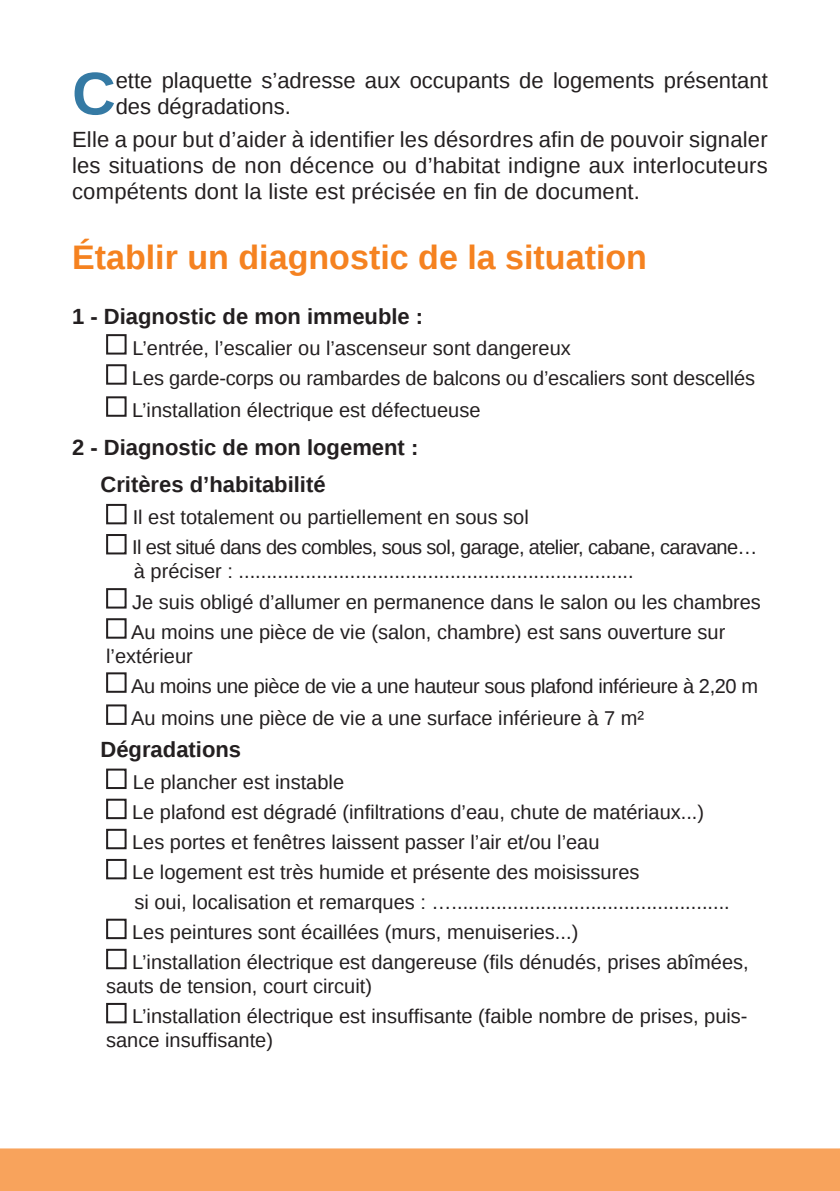
<style>
.page{position:relative;width:840px;height:1191px;background:#fff}
.page>*{position:absolute;margin:0;border:0;box-sizing:border-box;transform-origin:0 0}
.t1{font:700 60.4px "Liberation Sans";color:#357aa4}
.t2{font:700 34px "Liberation Sans";color:#f58220}
.t3{font:22px/26.4px "Liberation Sans";color:#231f20}
.t4{font:700 22px "Liberation Sans";color:#231f20}
.t5{font:20px/24px "Liberation Sans";color:#231f20}
.t6{font:20px/24px "Liberation Sans";letter-spacing:-.03em;color:#231f20}
.t7{font:20px "Liberation Sans";letter-spacing:-.02em;color:#231f20}
</style>
<div class="page">
<div style="left:0;top:1148px;width:839px;height:43px;background:#f8a35c"></div>
<div style="left:106px;top:334px;width:20px;height:20px;border:2px solid #231f20"></div>
<div style="left:106px;top:364px;width:20px;height:21px;border:2px solid #231f20"></div>
<div style="left:106px;top:396px;width:20px;height:21px;border:2px solid #231f20"></div>
<div style="left:106px;top:504px;width:20px;height:20px;border:2px solid #231f20"></div>
<div style="left:106px;top:534px;width:20px;height:20px;border:2px solid #231f20"></div>
<div style="left:106px;top:588px;width:20px;height:20px;border:2px solid #231f20"></div>
<div style="left:106px;top:618px;width:20px;height:20px;border:2px solid #231f20"></div>
<div style="left:106px;top:672px;width:20px;height:21px;border:2px solid #231f20"></div>
<div style="left:106px;top:704px;width:20px;height:21px;border:2px solid #231f20"></div>
<div style="left:106px;top:768px;width:20px;height:21px;border:2px solid #231f20"></div>
<div style="left:106px;top:798px;width:20px;height:21px;border:2px solid #231f20"></div>
<div style="left:106px;top:829px;width:20px;height:20px;border:2px solid #231f20"></div>
<div style="left:106px;top:859px;width:20px;height:20px;border:2px solid #231f20"></div>
<div style="left:106px;top:918px;width:20px;height:21px;border:2px solid #231f20"></div>
<div style="left:106px;top:948px;width:20px;height:21px;border:2px solid #231f20"></div>
<div style="left:106px;top:1003px;width:20px;height:20px;border:2px solid #231f20"></div>
<p class="t1" style="left:72px;top:52px;width:45px">C</p>
<p class="t3" style="left:116px;top:68px;width:653px">ette plaquette s’adresse aux occupants de logements présentant des dégradations.</p>
<p class="t3" style="left:72px;top:127px;width:696px;text-align:justify">Elle a pour but d’aider à identifier les désordres afin de pouvoir signaler les situations de non décence ou d’habitat indigne aux interlocuteurs compétents dont la liste est précisée en fin de document.</p>
<p class="t2" style="left:72px;top:233px;width:576px">Établir un diagnostic de la situation</p>
<p class="t4" style="left:72px;top:301px;width:352px">1 - Diagnostic de mon immeuble :</p>
<p class="t5" style="left:132px;top:336px;width:439px">L’entrée, l’escalier ou l’ascenseur sont dangereux</p>
<p class="t5" style="left:132px;top:366px;width:624px">Les garde-corps ou rambardes de balcons ou d’escaliers sont descellés</p>
<p class="t5" style="left:132px;top:399px;width:349px">L’installation électrique est défectueuse</p>
<p class="t4" style="left:72px;top:432px;width:347px">2 - Diagnostic de mon logement :</p>
<p class="t4" style="left:100px;top:469px;width:226px">Critères d’habitabilité</p>
<p class="t5" style="left:133px;top:506px;width:397px">Il est totalement ou partiellement en sous sol</p>
<p class="t6" style="left:132px;top:536px;width:626px">Il est situé dans des combles, sous sol, garage, atelier, cabane, caravane… à préciser : .......................................................................</p>
<p class="t5" style="left:132px;top:590px;width:630px">Je suis obligé d’allumer en permanence dans le salon ou les chambres</p>
<p class="t5" style="left:106px;top:620px;width:620px;text-indent:25px">Au moins une pièce de vie (salon, chambre) est sans ouverture sur l’extérieur</p>
<p class="t7" style="left:131px;top:674px;width:628px">Au moins une pièce de vie a une hauteur sous plafond inférieure à 2,20 m</p>
<p class="t5" style="left:131px;top:707px;width:514px">Au moins une pièce de vie a une surface inférieure à 7 m²</p>
<p class="t4" style="left:100px;top:734px;width:142px">Dégradations</p>
<p class="t5" style="left:133px;top:771px;width:213px">Le plancher est instable</p>
<p class="t5" style="left:132px;top:801px;width:573px">Le plafond est dégradé (infiltrations d’eau, chute de matériaux...)</p>
<p class="t5" style="left:132px;top:831px;width:468px">Les portes et fenêtres laissent passer l’air et/ou l’eau</p>
<p class="t5" style="left:132px;top:861px;width:508px">Le logement est très humide et présente des moisissures</p>
<p class="t5" style="left:134px;top:891px;width:596px">si oui, localisation et remarques : …..................................................</p>
<p class="t5" style="left:132px;top:921px;width:447px">Les peintures sont écaillées (murs, menuiseries...)</p>
<p class="t5" style="left:106px;top:951px;width:643px;text-indent:26px">L’installation électrique est dangereuse (fils dénudés, prises abîmées, sauts de tension, court circuit)</p>
<p class="t5" style="left:106px;top:1005px;width:642px;text-indent:26px">L’installation électrique est insuffisante (faible nombre de prises, puis&shy;sance insuffisante)</p>
</div>
